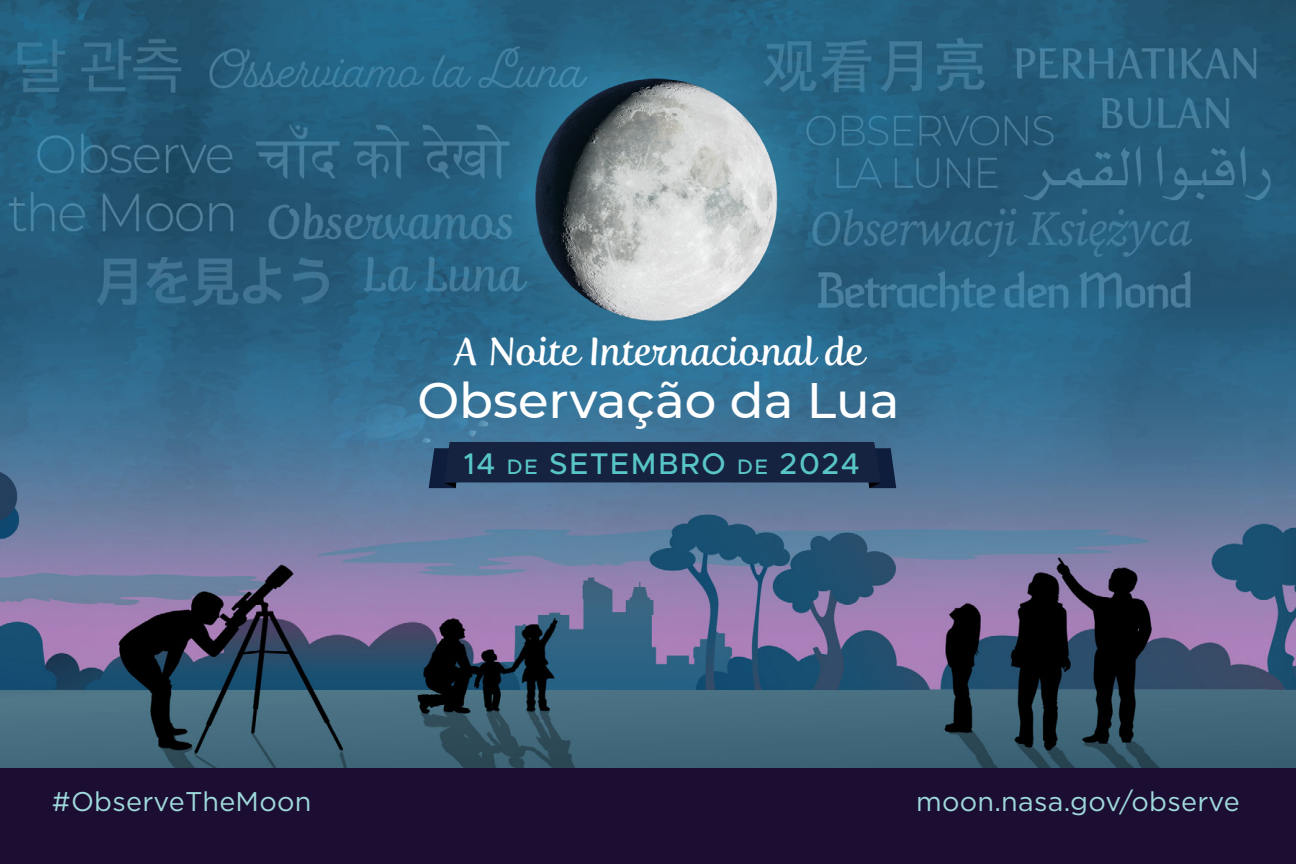
<style>
.page{position:relative;width:1296px;height:864px;background:#fff}
.page>*{position:absolute;margin:0;border:0;box-sizing:border-box;transform-origin:0 0}
.t1{font:500 49.8px "Montserrat";color:#fff}
.t2{font:38.7px "Fertigo Pro Script";color:#fff}
.t3{font:500 30px "Metropolis";letter-spacing:.05em;color:#58c5c7}
.t4{font:27px "Gotham";letter-spacing:.01em;color:#9fd9db}
.s1{font-style:inherit}
.s2{font-size:21px}
</style>
<div class="page">
<img style="left:0;top:0;width:1296px;height:769px">
<div style="left:0;top:769px;width:1296px;height:95px;background:#1c0e33"></div>
<svg style="left:429px;top:442px;width:467px;height:46px;background:#1d2d4b"></svg>
<p class="t2" style="left:454px;top:329px;width:411px">A Noite Internacional de</p>
<p class="t1" style="left:418px;top:366px;width:484px">Observação da Lua</p>
<p class="t3" style="left:464px;top:445px;width:397px"><span class="s1">14</span> <span class="s2">de</span> SETEMBRO <span class="s2">de</span> <span class="s1">2024</span></p>
<p class="t4" style="left:52px;top:784px;width:261px">#ObserveTheMoon</p>
<p class="t4" style="left:916px;top:784px;width:325px">moon.nasa.gov/observe</p>
</div>
